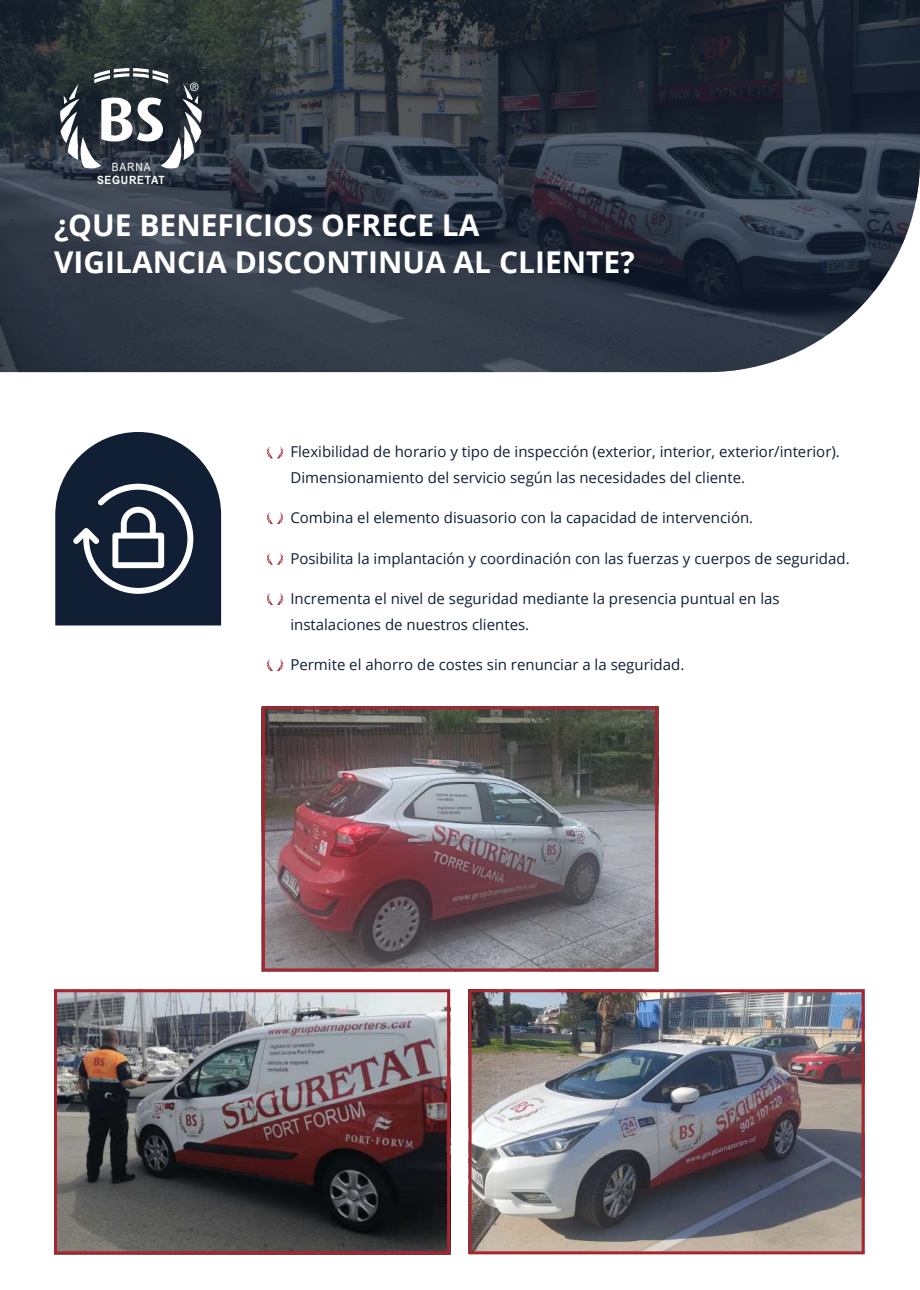
<style>
.page{position:relative;width:920px;height:1290px;background:#fff}
.page>*{position:absolute;margin:0;border:0;box-sizing:border-box;transform-origin:0 0}
.t1{font:700 30px/37.5px "Open Sans";color:#fff}
.t2{font:15px/25.5px "Open Sans";color:#101f34}
.t3{font:700 11.4px "Arial Narrow";letter-spacing:.06em;color:#fff;scale:1.1 1}
.t4{font:11.4px "Arial Narrow";letter-spacing:.075em;color:#fff;scale:1.1 1}
</style>
<div class="page">
<svg style="left:0;top:0;width:920px;height:372px;background:#313945"></svg>
<svg style="left:267px;top:446px;width:16px;height:13px"></svg>
<svg style="left:267px;top:512px;width:16px;height:12px"></svg>
<svg style="left:267px;top:552px;width:16px;height:13px"></svg>
<svg style="left:267px;top:593px;width:16px;height:12px"></svg>
<svg style="left:267px;top:659px;width:16px;height:12px"></svg>
<svg style="left:55px;top:432px;width:166px;height:193px"></svg>
<svg style="left:60px;top:68px;width:142px;height:101px"></svg>
<img style="left:262px;top:706px;width:396px;height:265px">
<img style="left:469px;top:989px;width:396px;height:265px">
<img style="left:54px;top:989px;width:396px;height:265px">
<p class="t4" style="left:112px;top:159px;width:37px">BARNA</p>
<p class="t3" style="left:97px;top:171px;width:63px">SEGURETAT</p>
<h1 class="t1" style="left:54px;top:206px;width:582px">¿QUE BENEFICIOS OFRECE LA<br>VIGILANCIA DISCONTINUA AL CLIENTE?</h1>
<p class="t2" style="left:290px;top:439px;width:551px">Flexibilidad de horario y tipo de inspección (exterior, interior, exterior/interior).<br>Dimensionamiento del servicio según las necesidades del cliente.</p>
<p class="t2" style="left:290px;top:505px;width:464px">Combina el elemento disuasorio con la capacidad de intervención.</p>
<p class="t2" style="left:290px;top:545px;width:561px">Posibilita la implantación y coordinación con las fuerzas y cuerpos de seguridad.</p>
<p class="t2" style="left:290px;top:586px;width:491px">Incrementa el nivel de seguridad mediante la presencia puntual en las instalaciones de nuestros clientes.</p>
<p class="t2" style="left:290px;top:652px;width:395px">Permite el ahorro de costes sin renunciar a la seguridad.</p>
</div>
